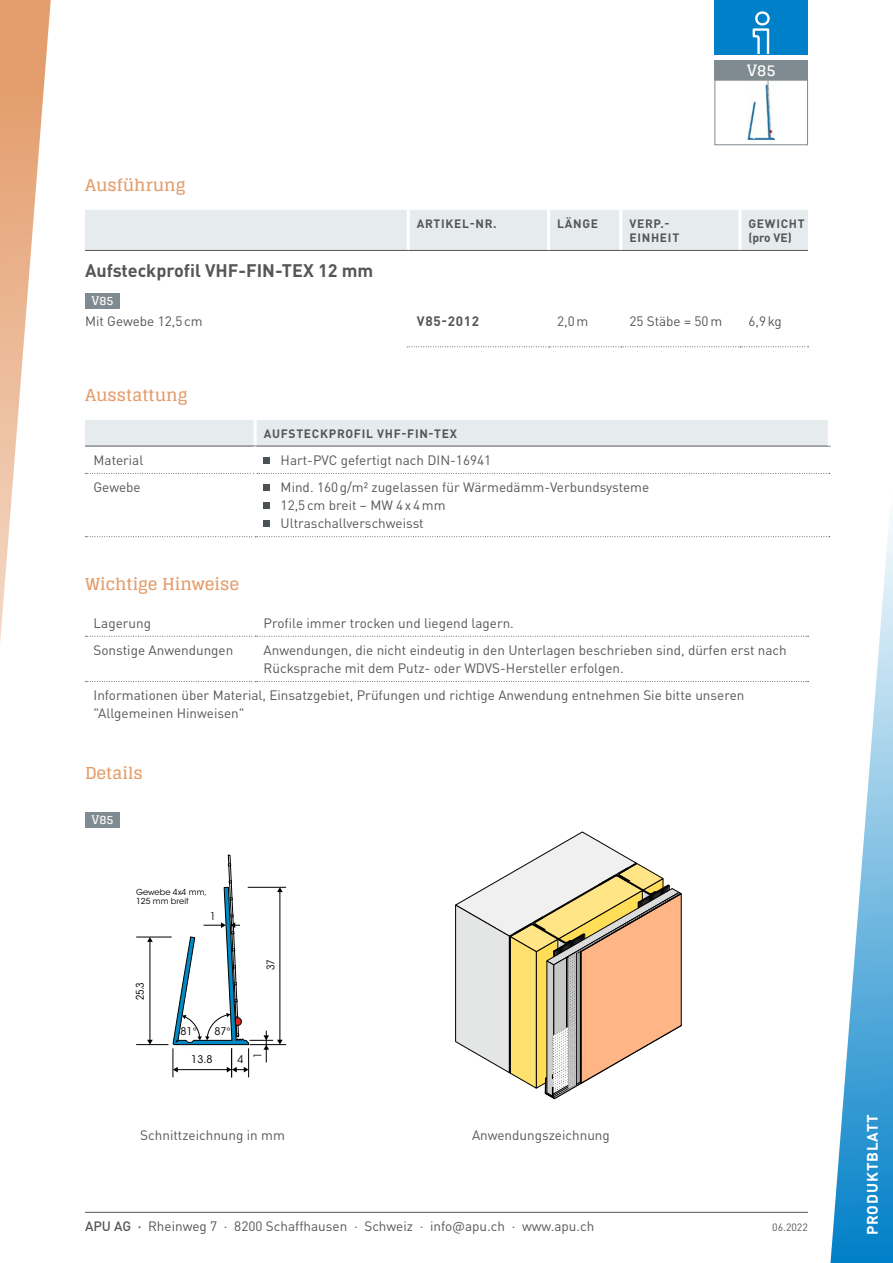
<style>
.page{position:relative;width:893px;height:1263px;background:#fff}
.page>*{position:absolute;margin:0;border:0;box-sizing:border-box;transform-origin:0 0}
.t1{font:700 18px "DIN Pro";color:#565656}
.t2{font:700 16.5px "Glegoo";color:#e49d6c}
.t3{font:700 15.6px "Glegoo";color:#fff}
.t4{font:700 15px "DIN Pro";letter-spacing:.06em;color:#fff}
.t5{font:13.5px/18px "DIN Pro";color:#565656}
.t6{font:700 13.5px "DIN Pro";letter-spacing:.05em;color:#565656}
.t7{font:700 12px/14.4px "DIN Pro";letter-spacing:.06em;color:#565656}
.t8{font:700 12px "Glegoo";color:#fff}
.t9{font:10.5px "ITC Avant Garde Std";color:#000}
.t10{font:condensed 10.5px "ITC Avant Garde Std";color:#000}
.t11{font:10.5px "DIN Pro";color:#565656}
.t12{font:8.25px/8.2px "ITC Avant Garde Std";color:#000}
.s1{font-weight:500}
</style>
<div class="page">
<hr style="left:85px;top:1212px;width:723px;height:1px;background:#565656">
<svg style="left:829px;top:472px;width:64px;height:791px"></svg>
<svg style="left:0;top:0;width:51px;height:642px"></svg>
<div style="left:85px;top:210px;width:723px;height:40px;background:#e6ebee"></div>
<svg style="left:407px;top:346px;width:401px;height:1px"></svg>
<hr style="left:407px;top:210px;width:3px;height:40px;background:#fff">
<hr style="left:547px;top:210px;width:3px;height:40px;background:#fff">
<hr style="left:619px;top:210px;width:3px;height:40px;background:#fff">
<hr style="left:738px;top:210px;width:3px;height:40px;background:#fff">
<hr style="left:85px;top:250px;width:323px;height:1px;background:#565656">
<hr style="left:408px;top:250px;width:141px;height:1px;background:#565656">
<hr style="left:549px;top:250px;width:72px;height:1px;background:#565656">
<hr style="left:621px;top:250px;width:119px;height:1px;background:#565656">
<hr style="left:740px;top:250px;width:68px;height:1px;background:#565656">
<div style="left:85px;top:293px;width:35px;height:15px;background:#808b91"></div>
<div style="left:85px;top:420px;width:743px;height:26px;background:#e6ebee"></div>
<hr style="left:254px;top:420px;width:3px;height:26px;background:#fff">
<svg style="left:85px;top:473px;width:745px;height:1px"></svg>
<svg style="left:85px;top:536px;width:745px;height:1px"></svg>
<hr style="left:85px;top:446px;width:170px;height:1px;background:#565656">
<hr style="left:255px;top:446px;width:576px;height:1px;background:#565656">
<hr style="left:254px;top:446px;width:3px;height:27px;background:#fff">
<hr style="left:254px;top:473px;width:3px;height:63px;background:#fff">
<div style="left:264px;top:457px;width:6px;height:7px;background:#4b5255"></div>
<svg style="left:264px;top:485px;width:6px;height:6px"></svg>
<svg style="left:264px;top:503px;width:6px;height:6px"></svg>
<svg style="left:264px;top:521px;width:6px;height:6px"></svg>
<svg style="left:85px;top:636px;width:723px;height:1px"></svg>
<svg style="left:85px;top:681px;width:723px;height:1px"></svg>
<div style="left:714px;top:0;width:94px;height:54px;background:#0080c8"></div>
<svg style="left:753px;top:11px;width:17px;height:43px"></svg>
<div style="left:85px;top:812px;width:35px;height:15px;background:#808b91"></div>
<div style="left:714px;top:60px;width:94px;height:20px;background:#808b91"></div>
<img style="left:748px;top:82px;width:27px;height:57px">
<div style="left:714px;top:80px;width:94px;height:65px;border:1px solid #808b91"></div>
<hr style="left:250px;top:1044px;width:36px;height:1px;background:#000">
<hr style="left:136px;top:1044px;width:32px;height:1px;background:#000">
<hr style="left:248px;top:887px;width:38px;height:1px;background:#000">
<hr style="left:136px;top:937px;width:36px;height:1px;background:#000">
<hr style="left:150px;top:941px;width:1px;height:99px;background:#000">
<svg style="left:147px;top:1040px;width:6px;height:4px"></svg>
<svg style="left:147px;top:937px;width:6px;height:5px"></svg>
<svg style="left:172px;top:855px;width:111px;height:222px"></svg>
<svg style="left:455px;top:832px;width:226px;height:267px"></svg>
<p class="t2" style="left:85px;top:176px;width:102px">Ausführung</p>
<p class="t3" style="left:747px;top:61px;width:30px">V85</p>
<p class="t7" style="left:417px;top:215px;width:81px">ARTIKEL-NR.</p>
<p class="t7" style="left:557px;top:215px;width:43px">LÄNGE</p>
<p class="t7" style="left:629px;top:215px;width:51px">VERP.-<br>EINHEIT</p>
<p class="t7" style="left:748px;top:215px;width:58px">GEWICHT (pro VE)</p>
<h1 class="t1" style="left:85px;top:255px;width:290px">Aufsteckprofil VHF-FIN-TEX 12 mm</h1>
<p class="t8" style="left:91px;top:294px;width:24px">V85</p>
<p class="t5" style="left:85px;top:310px;width:119px">Mit Gewebe 12,5cm</p>
<p class="t6" style="left:417px;top:309px;width:64px">V85-2012</p>
<p class="t5" style="left:557px;top:310px;width:33px">2,0m</p>
<p class="t5" style="left:629px;top:310px;width:94px">25 Stäbe = 50m</p>
<p class="t5" style="left:748px;top:310px;width:35px">6,9kg</p>
<p class="t2" style="left:85px;top:386px;width:104px">Ausstattung</p>
<p class="t7" style="left:264px;top:425px;width:195px">AUFSTECKPROFIL VHF-FIN-TEX</p>
<p class="t5" style="left:94px;top:450px;width:51px">Material</p>
<p class="t5" style="left:281px;top:450px;width:212px">Hart-PVC gefertigt nach DIN-16941</p>
<p class="t5" style="left:94px;top:477px;width:49px">Gewebe</p>
<p class="t5" style="left:281px;top:477px;width:370px">Mind. 160g/m2 zugelassen für Wärmedämm-Verbundsysteme<br>12,5cm breit – MW 4x4mm<br>Ultraschallverschweisst</p>
<p class="t2" style="left:85px;top:575px;width:156px">Wichtige Hinweise</p>
<p class="t5" style="left:94px;top:612px;width:59px">Lagerung</p>
<p class="t5" style="left:264px;top:612px;width:252px">Profile immer trocken und liegend lagern.</p>
<p class="t5" style="left:94px;top:640px;width:141px">Sonstige Anwendungen</p>
<p class="t5" style="left:264px;top:640px;width:525px">Anwendungen, die nicht eindeutig in den Unterlagen beschrieben sind, dürfen erst nach<br>Rücksprache mit dem Putz- oder WDVS-Hersteller erfolgen.</p>
<p class="t5" style="left:94px;top:685px;width:652px">Informationen über Material, Einsatzgebiet, Prüfungen und richtige Anwendung entnehmen Sie bitte unseren "Allgemeinen Hinweisen"</p>
<p class="t2" style="left:85px;top:764px;width:59px">Details</p>
<p class="t8" style="left:91px;top:813px;width:24px">V85</p>
<p class="t12" style="left:136px;top:888px;width:72px">Gewebe 4x4 mm,<br>125 mm breit</p>
<p class="t10" style="left:134px;top:999px;width:19px;rotate:-90deg">25.3</p>
<p class="t10" style="left:210px;top:910px;width:7px">1</p>
<p class="t10" style="left:264px;top:970px;width:12px;rotate:-90deg">37</p>
<p class="t9" style="left:181px;top:1024px;width:18px">81°</p>
<p class="t9" style="left:214px;top:1024px;width:18px">87°</p>
<p class="t9" style="left:191px;top:1053px;width:23px">13.8</p>
<p class="t9" style="left:237px;top:1053px;width:8px">4</p>
<p class="t10" style="left:251px;top:1058px;width:7px;rotate:-90deg">1</p>
<p class="t5" style="left:140px;top:1124px;width:146px">Schnittzeichnung in mm</p>
<p class="t5" style="left:472px;top:1124px;width:139px">Anwendungszeichnung</p>
<p class="t5" style="left:85px;top:1215px;width:511px"><span class="s1">APU AG ·</span> Rheinweg 7 · 8200 Schaffhausen · Schweiz · info@apu.ch · www.apu.ch</p>
<p class="t11" style="left:772px;top:1219px;width:37px">06.2022</p>
<p class="t4" style="left:860px;top:1235px;width:123px;rotate:-90deg">PRODUKTBLATT</p>
</div>
